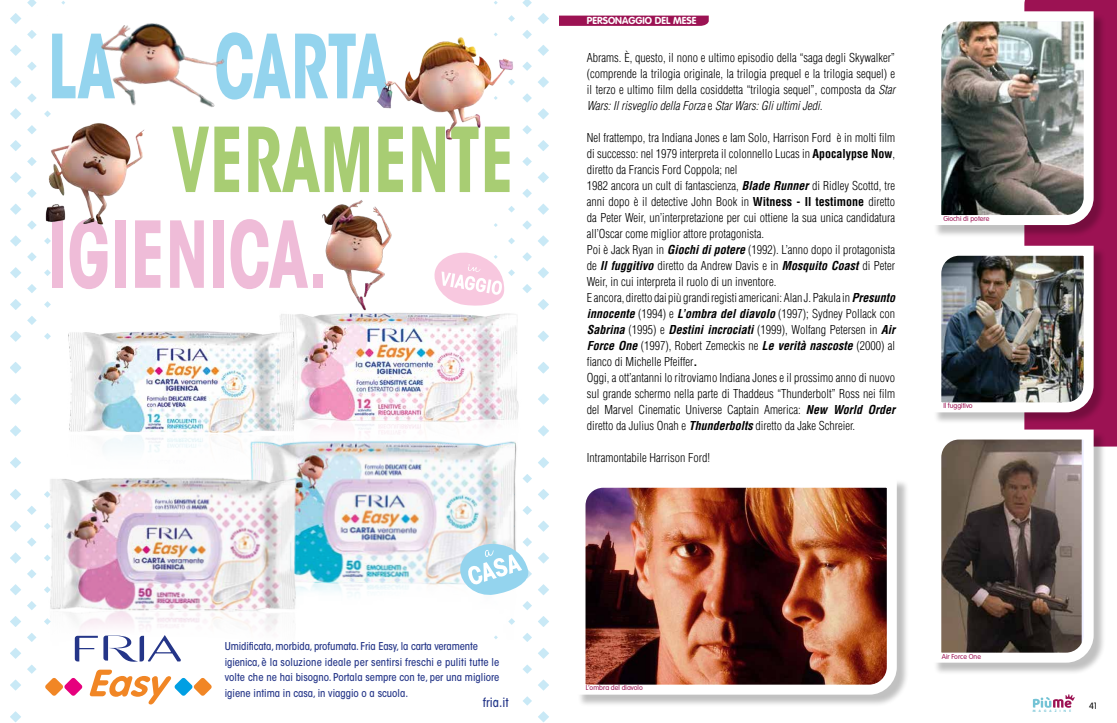
<style>
.page{position:relative;width:1117px;height:723px;background:#fff}
.page>*{position:absolute;margin:0;border:0;box-sizing:border-box;transform-origin:0 0}
.t1{font:500 condensed 12.7px "ITC Avant Garde Std";color:#243588}
.t2{font:300 condensed 12px/16px "Helvetica";color:#000;text-align:justify}
.t3{font:500 condensed 10.7px/15.6px "ITC Avant Garde Std";color:#243588}
.t4{font:700 10px "VAG Rounded";color:#fff}
.t5{font:300 9px "VAG Rounded";color:#000}
.t6{font:300 7px "VAG Rounded";color:#9c1253}
.t7{font:700 3.3px "VAG Rounded";letter-spacing:.955em;color:#71c2d5}
.s1{font-style:italic}
.s2{font-weight:700}
.s3{font-weight:700;font-style:italic}
</style>
<div class="page">
<div style="left:1024px;top:0;width:93px;height:446px;background:#9c1253"></div>
<div style="left:577px;top:479px;width:332px;height:228px;background:#000;opacity:.25"></div>
<img style="left:577px;top:479px;width:325px;height:220px">
<div style="left:933px;top:247px;width:173px;height:178px;background:#000;opacity:.25"></div>
<img style="left:933px;top:241px;width:166px;height:176px">
<div style="left:933px;top:13px;width:173px;height:224px;background:#000;opacity:.25"></div>
<img style="left:933px;top:6px;width:166px;height:224px">
<div style="left:933px;top:431px;width:173px;height:244px;background:#000;opacity:.25"></div>
<svg style="left:933px;top:424px;width:166px;height:244px"></svg>
<svg style="left:559px;top:16px;width:150px;height:10px"></svg>
<svg style="left:1033px;top:694px;width:42px;height:14px"></svg>
<svg style="left:10px;top:393px;width:11px;height:12px"></svg>
<svg style="left:10px;top:425px;width:11px;height:11px"></svg>
<svg style="left:10px;top:457px;width:11px;height:11px"></svg>
<svg style="left:10px;top:489px;width:11px;height:11px"></svg>
<svg style="left:10px;top:521px;width:11px;height:11px"></svg>
<svg style="left:10px;top:552px;width:11px;height:11px"></svg>
<svg style="left:10px;top:584px;width:11px;height:11px"></svg>
<svg style="left:10px;top:616px;width:11px;height:11px"></svg>
<svg style="left:10px;top:648px;width:11px;height:11px"></svg>
<svg style="left:10px;top:679px;width:11px;height:11px"></svg>
<svg style="left:10px;top:711px;width:11px;height:11px"></svg>
<svg style="left:27px;top:664px;width:9px;height:10px"></svg>
<svg style="left:10px;top:13px;width:11px;height:11px"></svg>
<svg style="left:10px;top:45px;width:11px;height:11px"></svg>
<svg style="left:10px;top:77px;width:11px;height:11px"></svg>
<svg style="left:10px;top:108px;width:11px;height:11px"></svg>
<svg style="left:10px;top:140px;width:11px;height:11px"></svg>
<svg style="left:10px;top:172px;width:11px;height:11px"></svg>
<svg style="left:10px;top:204px;width:11px;height:11px"></svg>
<svg style="left:10px;top:235px;width:11px;height:11px"></svg>
<svg style="left:10px;top:267px;width:11px;height:11px"></svg>
<svg style="left:10px;top:299px;width:11px;height:11px"></svg>
<svg style="left:10px;top:331px;width:11px;height:11px"></svg>
<svg style="left:10px;top:362px;width:11px;height:11px"></svg>
<svg style="left:44px;top:111px;width:7px;height:6px"></svg>
<svg style="left:44px;top:238px;width:7px;height:6px"></svg>
<svg style="left:44px;top:269px;width:7px;height:7px"></svg>
<svg style="left:44px;top:301px;width:7px;height:7px"></svg>
<svg style="left:44px;top:333px;width:7px;height:7px"></svg>
<svg style="left:27px;top:0;width:10px;height:7px"></svg>
<svg style="left:27px;top:30px;width:10px;height:9px"></svg>
<svg style="left:27px;top:62px;width:10px;height:9px"></svg>
<svg style="left:27px;top:93px;width:10px;height:10px"></svg>
<svg style="left:27px;top:125px;width:10px;height:9px"></svg>
<svg style="left:27px;top:157px;width:10px;height:9px"></svg>
<svg style="left:27px;top:189px;width:10px;height:9px"></svg>
<svg style="left:27px;top:220px;width:10px;height:10px"></svg>
<svg style="left:27px;top:252px;width:10px;height:9px"></svg>
<svg style="left:27px;top:284px;width:10px;height:9px"></svg>
<svg style="left:27px;top:316px;width:10px;height:9px"></svg>
<svg style="left:538px;top:393px;width:11px;height:12px"></svg>
<svg style="left:538px;top:425px;width:11px;height:11px"></svg>
<svg style="left:538px;top:457px;width:11px;height:11px"></svg>
<svg style="left:538px;top:489px;width:11px;height:11px"></svg>
<svg style="left:538px;top:521px;width:11px;height:11px"></svg>
<svg style="left:538px;top:552px;width:11px;height:11px"></svg>
<svg style="left:538px;top:584px;width:11px;height:11px"></svg>
<svg style="left:538px;top:616px;width:11px;height:11px"></svg>
<svg style="left:538px;top:648px;width:11px;height:11px"></svg>
<svg style="left:538px;top:679px;width:11px;height:11px"></svg>
<svg style="left:538px;top:711px;width:11px;height:11px"></svg>
<svg style="left:494px;top:699px;width:4px;height:4px"></svg>
<svg style="left:523px;top:474px;width:9px;height:9px"></svg>
<svg style="left:523px;top:506px;width:9px;height:9px"></svg>
<svg style="left:523px;top:601px;width:9px;height:9px"></svg>
<svg style="left:523px;top:633px;width:9px;height:9px"></svg>
<svg style="left:523px;top:664px;width:9px;height:10px"></svg>
<svg style="left:523px;top:696px;width:9px;height:9px"></svg>
<svg style="left:538px;top:13px;width:11px;height:11px"></svg>
<svg style="left:538px;top:45px;width:11px;height:11px"></svg>
<svg style="left:538px;top:77px;width:11px;height:11px"></svg>
<svg style="left:538px;top:108px;width:11px;height:11px"></svg>
<svg style="left:538px;top:140px;width:11px;height:11px"></svg>
<svg style="left:538px;top:172px;width:11px;height:11px"></svg>
<svg style="left:538px;top:204px;width:11px;height:11px"></svg>
<svg style="left:538px;top:235px;width:11px;height:11px"></svg>
<svg style="left:538px;top:267px;width:11px;height:11px"></svg>
<svg style="left:538px;top:299px;width:11px;height:11px"></svg>
<svg style="left:538px;top:331px;width:11px;height:11px"></svg>
<svg style="left:538px;top:362px;width:11px;height:11px"></svg>
<svg style="left:494px;top:223px;width:4px;height:4px"></svg>
<svg style="left:508px;top:15px;width:7px;height:7px"></svg>
<svg style="left:508px;top:206px;width:7px;height:6px"></svg>
<svg style="left:508px;top:238px;width:7px;height:6px"></svg>
<svg style="left:508px;top:269px;width:7px;height:7px"></svg>
<svg style="left:522px;top:0;width:10px;height:7px"></svg>
<svg style="left:522px;top:30px;width:10px;height:9px"></svg>
<svg style="left:522px;top:62px;width:10px;height:9px"></svg>
<svg style="left:522px;top:93px;width:10px;height:10px"></svg>
<svg style="left:522px;top:125px;width:10px;height:9px"></svg>
<svg style="left:522px;top:157px;width:10px;height:9px"></svg>
<svg style="left:522px;top:189px;width:10px;height:9px"></svg>
<svg style="left:522px;top:220px;width:10px;height:10px"></svg>
<svg style="left:522px;top:252px;width:10px;height:9px"></svg>
<svg style="left:522px;top:284px;width:10px;height:9px"></svg>
<svg style="left:45px;top:670px;width:167px;height:35px"></svg>
<img style="left:281px;top:313px;width:238px;height:114px">
<img style="left:49px;top:316px;width:269px;height:136px">
<img style="left:227px;top:427px;width:300px;height:213px">
<img style="left:17px;top:461px;width:323px;height:201px">
<svg style="left:460px;top:540px;width:71px;height:57px"></svg>
<svg style="left:434px;top:252px;width:70px;height:54px"></svg>
<svg style="left:52px;top:34px;width:46px;height:64px"></svg>
<svg style="left:230px;top:32px;width:146px;height:68px"></svg>
<svg style="left:172px;top:127px;width:67px;height:65px"></svg>
<svg style="left:248px;top:127px;width:121px;height:65px"></svg>
<svg style="left:378px;top:144px;width:25px;height:40px"></svg>
<svg style="left:412px;top:144px;width:33px;height:48px"></svg>
<svg style="left:459px;top:144px;width:12px;height:48px"></svg>
<svg style="left:485px;top:144px;width:24px;height:48px"></svg>
<div style="left:52px;top:220px;width:11px;height:68px;background:#efbcd8"></div>
<svg style="left:70px;top:228px;width:37px;height:61px"></svg>
<div style="left:115px;top:220px;width:11px;height:68px;background:#efbcd8"></div>
<svg style="left:135px;top:220px;width:25px;height:68px"></svg>
<svg style="left:170px;top:220px;width:34px;height:68px"></svg>
<div style="left:213px;top:220px;width:11px;height:68px;background:#efbcd8"></div>
<svg style="left:231px;top:219px;width:77px;height:70px"></svg>
<img style="left:313px;top:184px;width:93px;height:137px">
<img style="left:98px;top:23px;width:132px;height:84px">
<img style="left:45px;top:123px;width:102px;height:105px">
<img style="left:374px;top:36px;width:141px;height:108px">
<p class="t3" style="left:225px;top:638px;width:276px">Umidificata, morbida, profumata. Fria Easy, la carta veramente igienica, è la soluzione ideale per sentirsi freschi e puliti tutte le volte che ne hai bisogno. Portala sempre con te, per una migliore igiene intima in casa, in viaggio o a scuola.</p>
<p class="t1" style="left:483px;top:694px;width:27px">fria.it</p>
<p class="t4" style="left:587px;top:15px;width:111px">PERSONAGGIO DEL MESE</p>
<p class="t2" style="left:587px;top:50px;width:310px">Abrams. È, questo, il nono e ultimo episodio della “saga degli Skywalker” (comprende la trilogia originale, la trilogia prequel e la trilogia sequel) e il terzo e ultimo film della cosiddetta “trilogia sequel”, composta da <span class="s1">Star Wars: Il risveglio della Forza</span> e <span class="s1">Star Wars: Gli ultimi Jedi.</span></p>
<p class="t2" style="left:587px;top:130px;width:310px;text-align:left">Nel frattempo, tra Indiana Jones e Iam Solo, Harrison Ford è in molti film di successo: nel 1979 interpreta il colonnello Lucas in <span class="s2">Apocalypse Now</span>, diretto da Francis Ford Coppola; nel<br>1982 ancora un cult di fantascienza, <span class="s3">Blade Runner</span> di Ridley Scottd, tre anni dopo è il detective John Book in <span class="s2">Witness - Il testimone</span> diretto da Peter Weir, un’interpretazione per cui ottiene la sua unica candidatura all’Oscar come miglior attore protagonista.<br>Poi è Jack Ryan in <span class="s3">Giochi di potere</span> (1992). L’anno dopo il protagonista de <span class="s3">Il fuggitivo</span> diretto da Andrew Davis e in <span class="s3">Mosquito Coast</span> di Peter Weir, in cui interpreta il ruolo di un inventore.<br>E ancora, diretto dai più grandi registi americani: Alan J. Pakula in <span class="s3">Presunto innocente</span> (1994) e <span class="s3">L’ombra del diavolo</span> (1997); Sydney Pollack con <span class="s3">Sabrina</span> (1995) e <span class="s3">Destini incrociati</span> (1999), Wolfang Petersen in <span class="s3">Air Force One</span> (1997), Robert Zemeckis ne <span class="s3">Le verità nascoste</span> (2000) al fianco di Michelle Pfeiffer<span class="s2">.<br></span>Oggi, a ott’antanni lo ritroviamo Indiana Jones e il prossimo anno di nuovo sul grande schermo nella parte di Thaddeus “Thunderbolt” Ross nei film del Marvel Cinematic Universe Captain America: <span class="s3">New World Order </span>diretto da Julius Onah e <span class="s3">Thunderbolts</span> diretto da Jake Schreier.</p>
<p class="t2" style="left:587px;top:450px;width:125px">Intramontabile Harrison Ford!</p>
<p class="t6" style="left:943px;top:214px;width:47px">Giochi di potere</p>
<p class="t6" style="left:943px;top:401px;width:31px">Il fuggitivo</p>
<p class="t6" style="left:586px;top:684px;width:58px">L’ombra del diavolo</p>
<p class="t6" style="left:942px;top:653px;width:41px">Air Force One</p>
<p class="t7" style="left:1033px;top:708px;width:39px">MAGAZINE</p>
<p class="t5" style="left:1089px;top:701px;width:9px">41</p>
</div>
